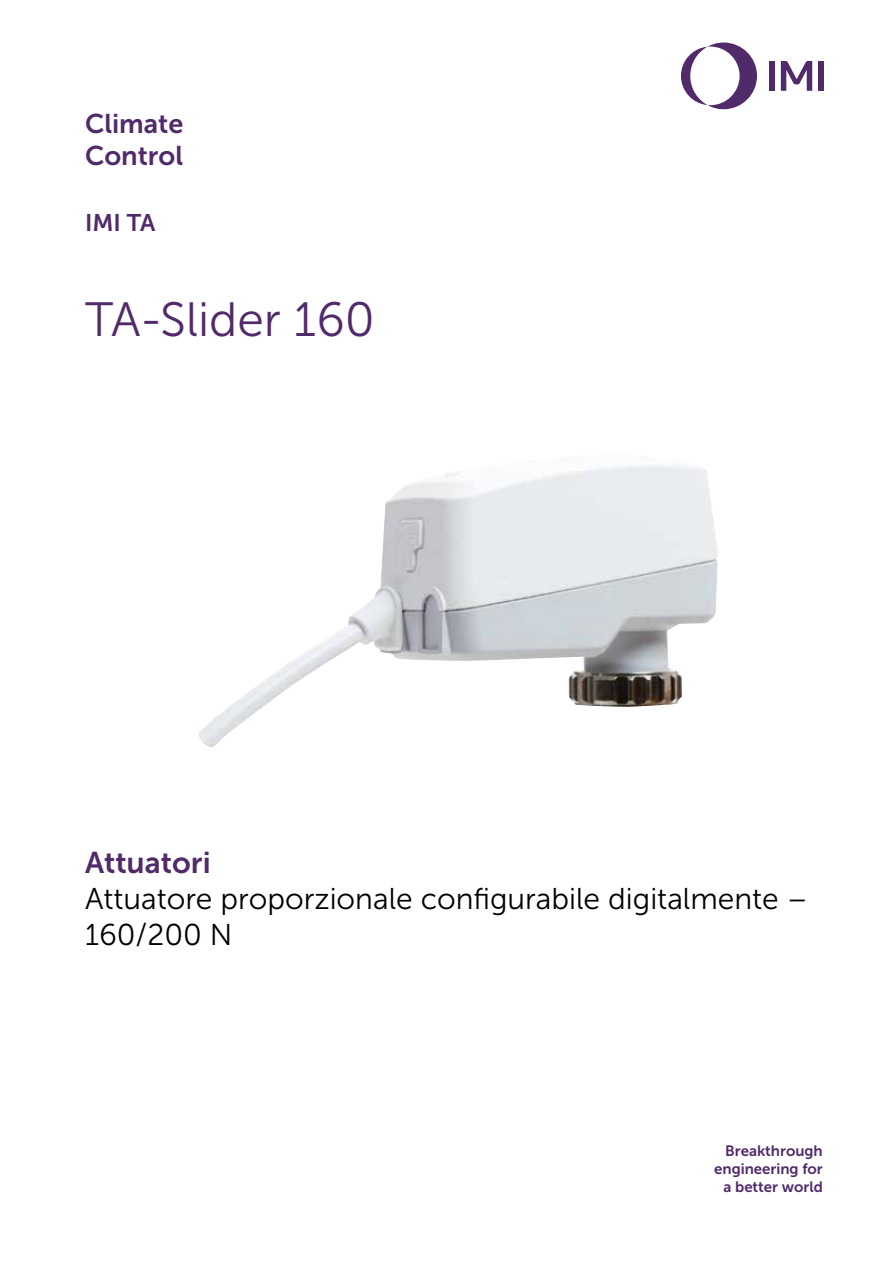
<style>
.page{position:relative;width:893px;height:1263px;background:#fff}
.page>*{position:absolute;margin:0;border:0;box-sizing:border-box;transform-origin:0 0}
.t1{font:48px "Museo Sans 300";color:#512a6a}
.t2{font:30px/36px "Museo Sans 300";color:#000}
.t3{font:30px "Museo Sans 700";color:#512a6a}
.t4{font:27px/32.4px "Museo Sans 700";color:#512a6a}
.t5{font:24px "Museo Sans 700";color:#512a6a}
.t6{font:15px/18px "Museo Sans 700";color:#512a6a;text-align:right}
</style>
<div class="page">
<svg style="left:681px;top:43px;width:76px;height:66px"></svg>
<div style="left:769px;top:61px;width:6px;height:30px;background:#512a6a"></div>
<div style="left:818px;top:61px;width:6px;height:30px;background:#512a6a"></div>
<svg style="left:781px;top:61px;width:31px;height:30px"></svg>
<img style="left:198px;top:464px;width:520px;height:283px">
<p class="t4" style="left:85px;top:107px;width:100px">Climate<br>Control</p>
<p class="t5" style="left:85px;top:210px;width:72px">IMI TA</p>
<h1 class="t1" style="left:85px;top:293px;width:291px">TA-Slider 160</h1>
<p class="t3" style="left:85px;top:846px;width:127px">Attuatori</p>
<p class="t2" style="left:85px;top:881px;width:725px">Attuatore proporzionale configurabile digitalmente –<br>160/200 N</p>
<p class="t6" style="left:714px;top:1142px;width:110px">Breakthrough engineering for a better world</p>
</div>
